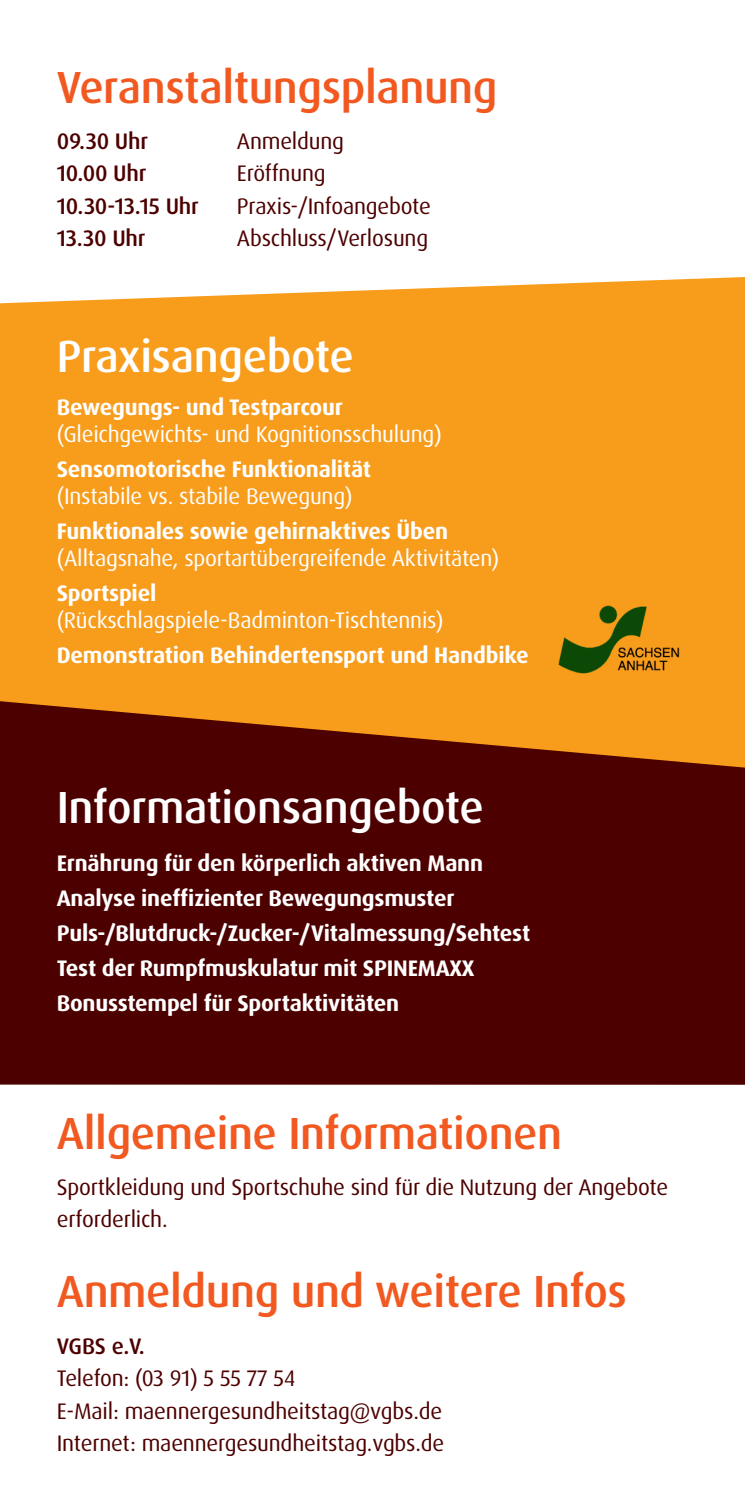
<style>
.page{position:relative;width:745px;height:1489px;background:#fff}
.page>*{position:absolute;margin:0;border:0;box-sizing:border-box;transform-origin:0 0}
.t1{font:500 45px "Dax OT";letter-spacing:-.01em;color:#f15921}
.t2{font:500 45px "Dax OT";letter-spacing:-.01em;color:#fff}
.t3{font:700 22.5px/35px "Dax OT";letter-spacing:-.01em;color:#fff}
.t4{font:22.5px/32.5px "Dax OT";letter-spacing:-.01em;color:#4d0000}
.t5{font:22.5px "Dax OT";letter-spacing:-.01em;color:#fff}
.t6{font:500 22.5px "Dax OT";letter-spacing:-.01em;color:#4d0000}
</style>
<div class="page">
<div style="left:0;top:277px;width:744px;height:424px;background:#f89c1c"></div>
<svg style="left:0;top:701px;width:744px;height:383px;background:#5b0d02"></svg>
<img style="left:556px;top:601px;width:124px;height:77px">
<h1 class="t1" style="left:57px;top:58px;width:442px">Veranstaltungsplanung</h1>
<p class="t6" style="left:57px;top:127px;width:93px">09.30 Uhr</p>
<p class="t4" style="left:237px;top:125px;width:109px">Anmeldung</p>
<p class="t6" style="left:57px;top:159px;width:91px">10.00 Uhr</p>
<p class="t4" style="left:237px;top:157px;width:90px">Eröffnung</p>
<p class="t6" style="left:57px;top:192px;width:144px">10.30-13.15 Uhr</p>
<p class="t4" style="left:237px;top:190px;width:195px">Praxis-/Infoangebote</p>
<p class="t6" style="left:57px;top:224px;width:90px">13.30 Uhr</p>
<p class="t4" style="left:237px;top:222px;width:193px">Abschluss/Verlosung</p>
<h1 class="t2" style="left:57px;top:328px;width:298px">Praxisangebote</h1>
<p class="t3" style="left:57px;top:389px;width:287px">Bewegungs- und Testparcour</p>
<p class="t5" style="left:57px;top:419px;width:386px">(Gleichgewichts- und Kognitionsschulung)</p>
<p class="t3" style="left:57px;top:451px;width:315px">Sensomotorische Funktionalität</p>
<p class="t5" style="left:57px;top:481px;width:297px">(Instabile vs. stabile Bewegung)</p>
<p class="t3" style="left:57px;top:513px;width:392px">Funktionales sowie gehirnaktives Üben</p>
<p class="t5" style="left:57px;top:544px;width:443px">(Alltagsnahe, sportartübergreifende Aktivitäten)</p>
<p class="t3" style="left:57px;top:575px;width:101px">Sportspiel</p>
<p class="t5" style="left:57px;top:606px;width:388px">(Rückschlagspiele-Badminton-Tischtennis)</p>
<p class="t3" style="left:57px;top:637px;width:473px">Demonstration Behindertensport und Handbike</p>
<h1 class="t2" style="left:57px;top:779px;width:428px">Informationsangebote</h1>
<p class="t3" style="left:57px;top:846px;width:474px">Ernährung für den körperlich aktiven Mann Analyse ineffizienter Bewegungsmuster Puls-/Blutdruck-/Zucker-/Vitalmessung/Sehtest Test der Rumpfmuskulatur mit SPINEMAXX Bonusstempel für Sportaktivitäten</p>
<h1 class="t1" style="left:57px;top:1104px;width:506px">Allgemeine Informationen</h1>
<p class="t4" style="left:57px;top:1170px;width:612px">Sportkleidung und Sportschuhe sind für die Nutzung der Angebote erforderlich.</p>
<h1 class="t1" style="left:57px;top:1262px;width:571px">Anmeldung und weitere Infos</h1>
<p class="t6" style="left:57px;top:1331px;width:90px">VGBS e.V.</p>
<p class="t4" style="left:57px;top:1361px;width:389px">Telefon: (03 91) 5 55 77 54<br>E-Mail: maennergesundheitstag@vgbs.de<br>Internet: maennergesundheitstag.vgbs.de</p>
</div>
